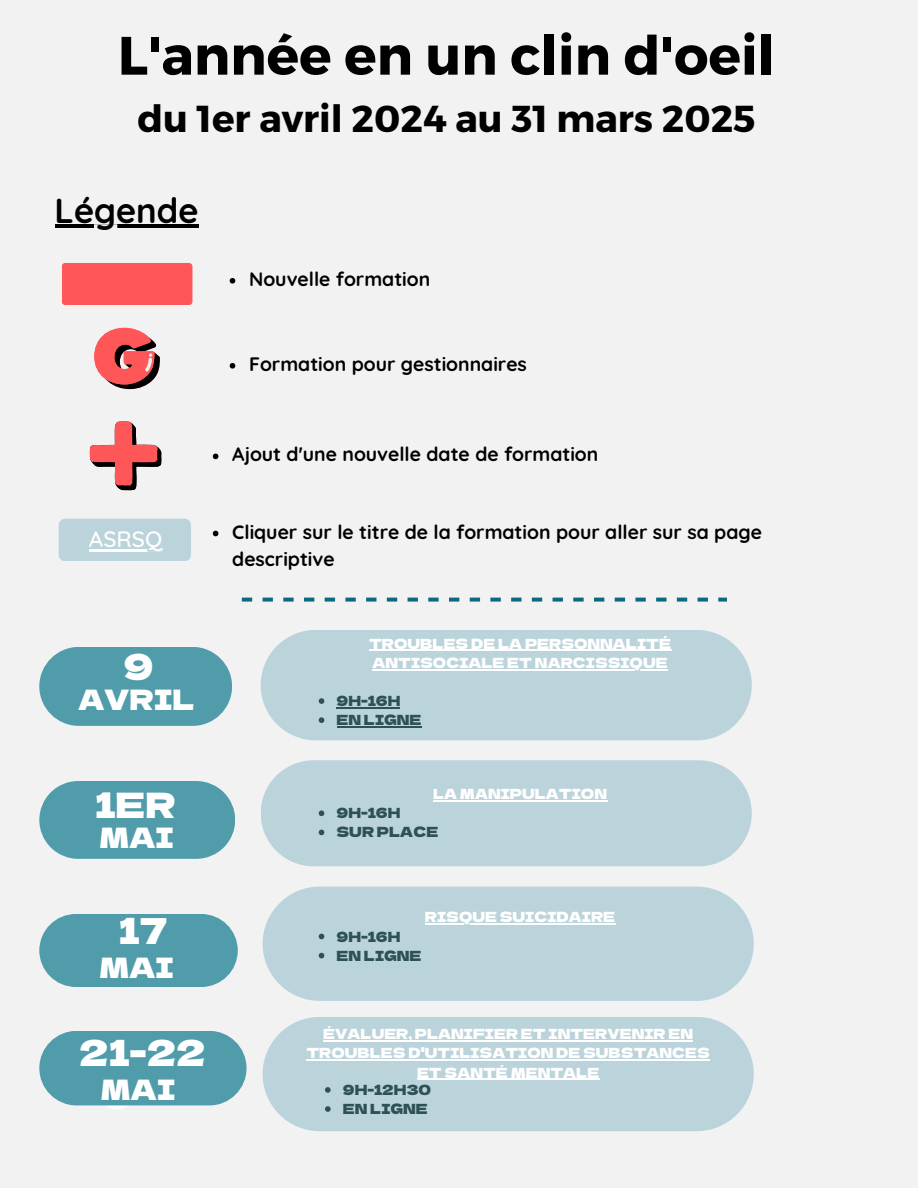
<style>
.page{position:relative;width:918px;height:1188px;background:#f2f2f3}
.page>*{position:absolute;margin:0;border:0;box-sizing:border-box;transform-origin:0 0}
.t1{font:700 54px "Montserrat";color:#000}
.t2{font:700 37.5px "Montserrat";color:#000}
.t3{font:35.25px "Dela Gothic One";color:#fff}
.t4{font:700 34.65px "Quicksand";color:#000}
.t5{font:34.5px "Dela Gothic One";color:#fff}
.t6{font:27.75px "Dela Gothic One";color:#fff}
.t7{font:500 22.65px "Quicksand";color:#fff}
.t8{font:700 19.35px/27px "Quicksand";color:#000}
.t9{font:13.8px/19.2px "Dela Gothic One";color:#fff;text-align:center}
.t10{font:13.8px "Dela Gothic One";color:#2d5157}
</style>
<div class="page">
<hr style="left:55px;top:225px;width:143px;height:3px;background:#000">
<svg style="left:230px;top:278px;width:5px;height:6px"></svg>
<svg style="left:230px;top:363px;width:5px;height:6px"></svg>
<svg style="left:213px;top:454px;width:5px;height:5px"></svg>
<svg style="left:213px;top:531px;width:5px;height:5px"></svg>
<div style="left:62px;top:263px;width:130px;height:42px;background:#ff5757;border-radius:4px"></div>
<svg style="left:94px;top:328px;width:66px;height:61px"></svg>
<svg style="left:90px;top:421px;width:71px;height:69px"></svg>
<div style="left:59px;top:519px;width:132px;height:42px;background:#bbd3da;border-radius:7px"></div>
<hr style="left:89px;top:549px;width:73px;height:2px;background:#fff">
<svg style="left:718px;top:598px;width:9px;height:4px"></svg>
<svg style="left:698px;top:598px;width:10px;height:4px"></svg>
<svg style="left:677px;top:598px;width:10px;height:4px"></svg>
<svg style="left:656px;top:598px;width:11px;height:4px"></svg>
<svg style="left:635px;top:598px;width:11px;height:4px"></svg>
<svg style="left:615px;top:598px;width:10px;height:4px"></svg>
<svg style="left:594px;top:598px;width:10px;height:4px"></svg>
<svg style="left:573px;top:598px;width:11px;height:4px"></svg>
<svg style="left:553px;top:598px;width:10px;height:4px"></svg>
<svg style="left:532px;top:598px;width:10px;height:4px"></svg>
<svg style="left:511px;top:598px;width:11px;height:4px"></svg>
<svg style="left:490px;top:598px;width:11px;height:4px"></svg>
<svg style="left:470px;top:598px;width:10px;height:4px"></svg>
<svg style="left:449px;top:598px;width:10px;height:4px"></svg>
<svg style="left:428px;top:598px;width:11px;height:4px"></svg>
<svg style="left:408px;top:598px;width:10px;height:4px"></svg>
<svg style="left:387px;top:598px;width:10px;height:4px"></svg>
<svg style="left:366px;top:598px;width:10px;height:4px"></svg>
<svg style="left:345px;top:598px;width:11px;height:4px"></svg>
<svg style="left:325px;top:598px;width:10px;height:4px"></svg>
<svg style="left:304px;top:598px;width:10px;height:4px"></svg>
<svg style="left:283px;top:598px;width:11px;height:4px"></svg>
<svg style="left:263px;top:598px;width:10px;height:4px"></svg>
<svg style="left:242px;top:598px;width:10px;height:4px"></svg>
<div style="left:39px;top:647px;width:193px;height:79px;background:#519cab;border-radius:39px"></div>
<div style="left:261px;top:630px;width:491px;height:110px;background:#bbd3da"></div>
<hr style="left:369px;top:650px;width:302px;height:1px;background:#fff">
<hr style="left:372px;top:669px;width:296px;height:1px;background:#fff">
<svg style="left:319px;top:698px;width:5px;height:6px"></svg>
<hr style="left:337px;top:707px;width:63px;height:1px;background:#2d5157">
<svg style="left:319px;top:717px;width:5px;height:6px"></svg>
<hr style="left:337px;top:726px;width:85px;height:2px;background:#2d5157">
<svg style="left:39px;top:781px;width:196px;height:78px;background:#5fa3b1"></svg>
<div style="left:261px;top:760px;width:491px;height:106px;background:#bbd3da"></div>
<hr style="left:433px;top:800px;width:174px;height:1px;background:#fff">
<svg style="left:319px;top:810px;width:5px;height:6px"></svg>
<svg style="left:319px;top:830px;width:5px;height:5px"></svg>
<div style="left:263px;top:887px;width:491px;height:114px;background:#bbd3da;border-radius:57px"></div>
<hr style="left:425px;top:924px;width:190px;height:1px;background:#fff">
<svg style="left:319px;top:934px;width:5px;height:5px"></svg>
<svg style="left:319px;top:953px;width:5px;height:5px"></svg>
<div style="left:39px;top:914px;width:199px;height:73px;background:#519cab;border-radius:37px"></div>
<div style="left:263px;top:1017px;width:491px;height:114px;background:#bbd3da;border-radius:57px"></div>
<hr style="left:323px;top:1040px;width:370px;height:2px;background:#fff">
<hr style="left:306px;top:1060px;width:404px;height:1px;background:#fff">
<hr style="left:417px;top:1079px;width:182px;height:1px;background:#fff">
<svg style="left:325px;top:1087px;width:6px;height:6px"></svg>
<svg style="left:325px;top:1106px;width:6px;height:6px"></svg>
<div style="left:39px;top:1031px;width:207px;height:74px;background:#519cab;border-radius:37px"></div>
<h2 class="t1" style="left:118px;top:20px;width:659px">L'année en un clin d'oeil</h2>
<h2 class="t2" style="left:137px;top:94px;width:620px">du 1er avril 2024 au 31 mars 2025</h2>
<h2 class="t4" style="left:55px;top:188px;width:145px">Légende</h2>
<p class="t8" style="left:249px;top:265px;width:183px">Nouvelle formation</p>
<p class="t8" style="left:249px;top:350px;width:279px">Formation pour gestionnaires</p>
<p class="t7" style="left:89px;top:524px;width:75px">ASRSQ</p>
<p class="t3" style="left:123px;top:639px;width:32px">9</p>
<h3 class="t6" style="left:78px;top:677px;width:118px">AVRIL</h3>
<h3 class="t5" style="left:95px;top:778px;width:82px">1ER</h3>
<h1 class="t6" style="left:99px;top:815px;width:76px">MAI</h1>
<p class="t3" style="left:119px;top:903px;width:50px">17</p>
<p class="t6" style="left:99px;top:946px;width:76px">MAI</p>
<h6 class="t3" style="left:79px;top:1025px;width:128px">21-22</h6>
<p class="t6" style="left:101px;top:1068px;width:76px">MAI</p>
<p class="t5" style="left:103px;top:1069px;width:31px">9</p>
<p class="t8" style="left:232px;top:441px;width:368px">Ajout d'une nouvelle date de formation</p>
<p class="t8" style="left:232px;top:518px;width:531px">Cliquer sur le titre de la formation pour aller sur sa page descriptive</p>
<h4 class="t9" style="left:369px;top:633px;width:304px">TROUBLES DE LA PERSONNALITÉ</h4>
<p class="t9" style="left:372px;top:652px;width:297px">ANTISOCIALE ET NARCISSIQUE</p>
<p class="t10" style="left:337px;top:690px;width:65px">9H-16H</p>
<p class="t10" style="left:337px;top:709px;width:86px">EN LIGNE</p>
<h1 class="t9" style="left:433px;top:784px;width:176px">LA MANIPULATION</h1>
<h3 class="t10" style="left:337px;top:802px;width:65px">9H-16H</h3>
<p class="t10" style="left:337px;top:821px;width:103px">SUR PLACE</p>
<h3 class="t9" style="left:425px;top:907px;width:192px">RISQUE SUICIDAIRE</h3>
<p class="t10" style="left:337px;top:926px;width:65px">9H-16H</p>
<h6 class="t10" style="left:337px;top:945px;width:86px">EN LIGNE</h6>
<h6 class="t9" style="left:306px;top:1024px;width:405px">ÉVALUER, PLANIFIER ET INTERVENIR EN<br>TROUBLES D'UTILISATION DE SUBSTANCES<br>ET SANTÉ MENTALE</h6>
<p class="t10" style="left:343px;top:1079px;width:90px">9H-12H30</p>
<p class="t10" style="left:343px;top:1098px;width:86px">EN LIGNE</p>
</div>
